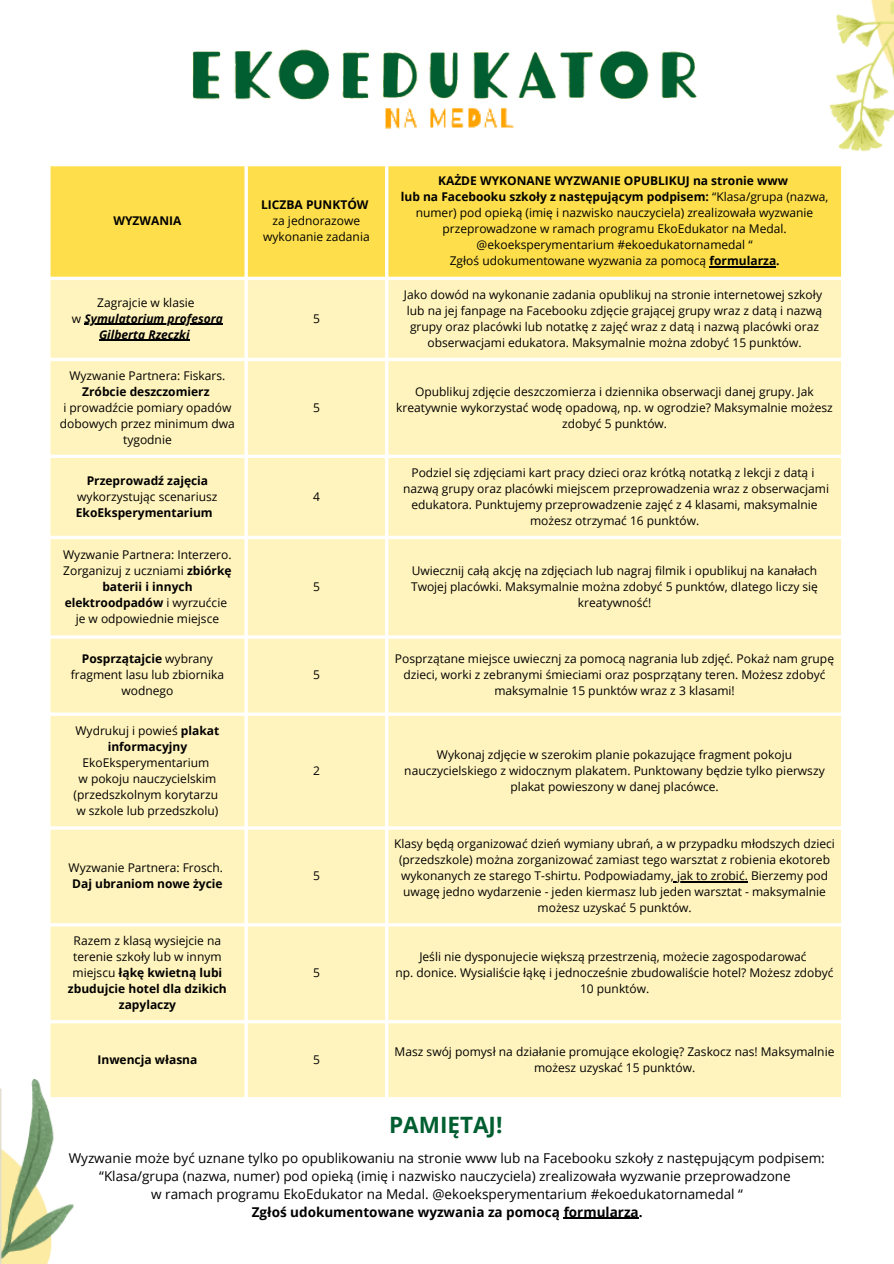
<style>
.page{position:relative;width:894px;height:1264px;background:#fff}
.page>*{position:absolute;margin:0;border:0;box-sizing:border-box;transform-origin:0 0}
.t1{font:700 22.5px "Open Sans";color:#005e30}
.t2{font:13.5px/18px "Open Sans";color:#000;text-align:center}
.t3{font:700 13.5px "Open Sans";color:#000}
.t4{font:12px/16px "Open Sans";color:#000;text-align:center}
.t5{font:700 12px/16px "Open Sans";color:#000;text-align:center}
.t6{font:italic 700 12px/16px "Open Sans";color:#000;text-align:center}
.s1{font-weight:400;font-style:normal}
.s2{font-weight:700}
.s3{font-weight:400}
</style>
<div class="page">
<div style="left:50px;top:166px;width:790px;height:111px;background:#fedf4b"></div>
<div style="left:50px;top:280px;width:790px;height:817px;background:#fff4bd"></div>
<hr style="left:709px;top:266px;width:67px;height:1px;background:#000">
<hr style="left:84px;top:324px;width:139px;height:1px;background:#000">
<hr style="left:99px;top:340px;width:91px;height:1px;background:#000">
<hr style="left:673px;top:881px;width:74px;height:1px;background:#000">
<img style="left:192px;top:49px;width:138px;height:51px">
<img style="left:342px;top:51px;width:355px;height:48px">
<img style="left:804px;top:0;width:89px;height:203px">
<img style="left:385px;top:108px;width:129px;height:21px">
<img style="left:0;top:1040px;width:102px;height:223px">
<hr style="left:563px;top:1217px;width:75px;height:1px;background:#000">
<p class="t5" style="left:113px;top:212px;width:69px">WYZWANIA</p>
<p class="t6" style="left:72px;top:294px;width:152px"><span class="s1">Zagrajcie w klasie<br>w</span> Symulatorium profesora<br>Gilberta Rzeczki</p>
<p class="t5" style="left:261px;top:196px;width:109px">LICZBA PUNKTÓW</p>
<p class="t4" style="left:263px;top:212px;width:108px">za jednorazowe wykonanie zadania</p>
<p class="t4" style="left:313px;top:310px;width:8px">5</p>
<p class="t4" style="left:69px;top:367px;width:157px">Wyzwanie Partnera: Fiskars.</p>
<p class="t5" style="left:82px;top:383px;width:129px">Zróbcie deszczomierz</p>
<p class="t4" style="left:60px;top:399px;width:176px">i prowadźcie pomiary opadów dobowych przez minimum dwa tygodnie</p>
<p class="t4" style="left:313px;top:399px;width:8px">5</p>
<p class="t5" style="left:87px;top:472px;width:123px">Przeprowadź zajęcia</p>
<p class="t4" style="left:77px;top:488px;width:142px">wykorzystując scenariusz</p>
<p class="t5" style="left:76px;top:504px;width:138px">EkoEksperymentarium</p>
<p class="t4" style="left:63px;top:546px;width:170px">Wyzwanie Partnera: Interzero.<br>Zorganizuj z uczniami <span class="s2">zbiórkę baterii i innych elektroodpadów</span> i wyrzućcie je w odpowiednie miejsce</p>
<p class="t4" style="left:71px;top:650px;width:155px"><span class="s2">Posprzątajcie</span> wybrany fragment lasu lub zbiornika wodnego</p>
<p class="t4" style="left:313px;top:488px;width:8px">4</p>
<p class="t4" style="left:313px;top:578px;width:8px">5</p>
<p class="t4" style="left:313px;top:666px;width:8px">5</p>
<p class="t5" style="left:75px;top:721px;width:145px"><span class="s3">Wydrukuj i powieś</span> plakat informacyjny</p>
<p class="t4" style="left:74px;top:753px;width:146px">EkoEksperymentarium<br>w pokoju nauczycielskim (przedszkolnym korytarzu w szkole lub przedszkolu)</p>
<p class="t4" style="left:313px;top:762px;width:8px">2</p>
<p class="t4" style="left:69px;top:859px;width:156px">Wyzwanie Partnera: Frosch.</p>
<p class="t5" style="left:72px;top:875px;width:152px">Daj ubraniom nowe życie</p>
<p class="t4" style="left:68px;top:932px;width:160px">Razem z klasą wysiejcie na terenie szkoły lub w innym miejscu <span class="s2">łąkę kwietną lubi zbudujcie hotel dla dzikich zapylaczy</span></p>
<p class="t4" style="left:313px;top:867px;width:8px">5</p>
<p class="t4" style="left:313px;top:964px;width:8px">5</p>
<p class="t4" style="left:400px;top:172px;width:429px"><span class="s2">KAŻDE WYKONANE WYZWANIE OPUBLIKUJ na stronie www<br>lub na Facebooku szkoły z następującym podpisem:</span> “Klasa/grupa (nazwa, numer) pod opieką (imię i nazwisko nauczyciela) zrealizowała wyzwanie przeprowadzone w ramach programu EkoEdukator na Medal. @ekoeksperymentarium #ekoedukatornamedal “<br>Zgłoś udokumentowane wyzwania za pomocą <span class="s2">formularza.</span></p>
<p class="t4" style="left:404px;top:286px;width:419px">Jako dowód na wykonanie zadania opublikuj na stronie internetowej szkoły lub na jej fanpage na Facebooku zdjęcie grającej grupy wraz z datą i nazwą grupy oraz placówki lub notatkę z zajęć wraz z datą i nazwą placówki oraz obserwacjami edukatora. Maksymalnie można zdobyć 15 punktów.</p>
<p class="t4" style="left:396px;top:383px;width:438px">Opublikuj zdjęcie deszczomierza i dziennika obserwacji danej grupy. Jak kreatywnie wykorzystać wodę opadową, np. w ogrodzie? Maksymalnie możesz zdobyć 5 punktów.</p>
<p class="t4" style="left:403px;top:464px;width:427px">Podziel się zdjęciami kart pracy dzieci oraz krótką notatką z lekcji z datą i nazwą grupy oraz placówki miejscem przeprowadzenia wraz z obserwacjami edukatora. Punktujemy przeprowadzenie zajęć z 4 klasami, maksymalnie możesz otrzymać 16 punktów.</p>
<p class="t4" style="left:411px;top:562px;width:408px">Uwiecznij całą akcję na zdjęciach lub nagraj filmik i opublikuj na kanałach<br>Twojej placówki. Maksymalnie można zdobyć 5 punktów, dlatego liczy się kreatywność!</p>
<p class="t4" style="left:395px;top:650px;width:440px">Posprzątane miejsce uwiecznj za pomocą nagrania lub zdjęć. Pokaż nam grupę dzieci, worki z zebranymi śmieciami oraz posprzątany teren. Możesz zdobyć maksymalnie 15 punktów wraz z 3 klasami!</p>
<p class="t4" style="left:404px;top:745px;width:422px">Wykonaj zdjęcie w szerokim planie pokazujące fragment pokoju nauczycielskiego z widocznym plakatem. Punktowany będzie tylko pierwszy plakat powieszony w danej placówce.</p>
<p class="t4" style="left:394px;top:835px;width:442px">Klasy będą organizować dzień wymiany ubrań, a w przypadku młodszych dzieci (przedszkole) można zorganizować zamiast tego warsztat z robienia ekotoreb wykonanych ze starego T-shirtu. Podpowiadamy, jak to zrobić. Bierzemy pod uwagę jedno wydarzenie - jeden kiermasz lub jeden warsztat - maksymalnie możesz uzyskać 5 punktów.</p>
<p class="t4" style="left:395px;top:948px;width:439px">Jeśli nie dysponujecie większą przestrzenią, możecie zagospodarować<br>np. donice. Wysialiście łąkę i jednocześnie zbudowaliście hotel? Możesz zdobyć<br>10 punktów.</p>
<p class="t5" style="left:97px;top:1051px;width:101px">Inwencja własna</p>
<p class="t4" style="left:313px;top:1051px;width:8px">5</p>
<p class="t4" style="left:394px;top:1043px;width:441px">Masz swój pomysł na działanie promujące ekologię? Zaskocz nas! Maksymalnie możesz uzyskać 15 punktów.</p>
<h1 class="t1" style="left:389px;top:1108px;width:115px">PAMIĘTAJ!</h1>
<p class="t2" style="left:69px;top:1148px;width:757px">Wyzwanie może być uznane tylko po opublikowaniu na stronie www lub na Facebooku szkoły z następującym podpisem: “Klasa/grupa (nazwa, numer) pod opieką (imię i nazwisko nauczyciela) zrealizowała wyzwanie przeprowadzone<br>w ramach programu EkoEdukator na Medal. @ekoeksperymentarium #ekoedukatornamedal “</p>
<p class="t3" style="left:252px;top:1202px;width:392px">Zgłoś udokumentowane wyzwania za pomocą formularza.</p>
</div>
